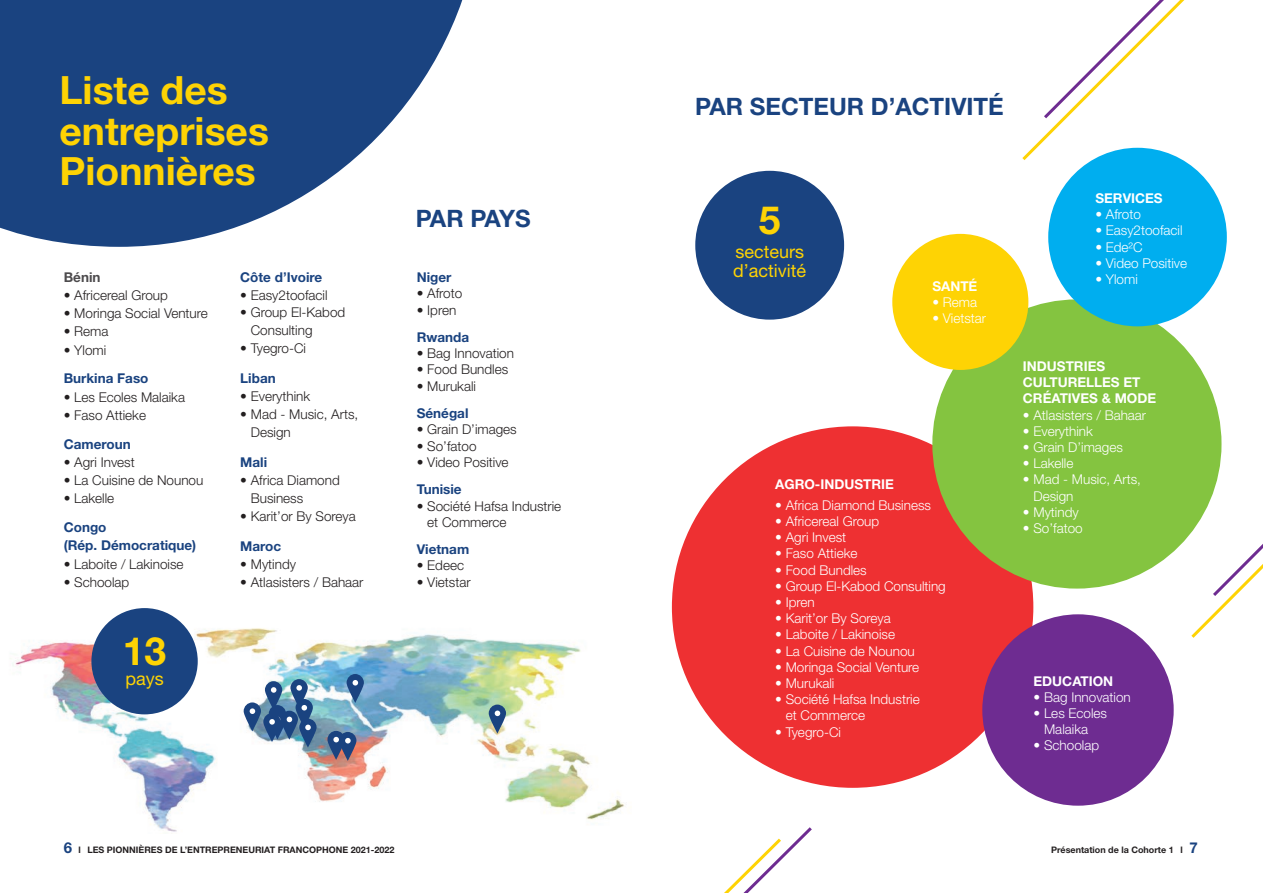
<style>
.page{position:relative;width:1263px;height:893px;background:#fff}
.page>*{position:absolute;margin:0;border:0;box-sizing:border-box;transform-origin:0 0}
.t1{font:700 39px/40.5px "Helvetica Neue LT Std";color:#fed304}
.t2{font:700 24px "Helvetica Neue LT Std";color:#1a4380}
.t3{font:18px/19.5px "Helvetica Neue LT Std";color:#fed304}
.t4{font:300 13.5px/16.2px "Helvetica Neue LT Std";color:#fff}
.t5{font:300 13.5px/17.9px "Helvetica Neue LT Std";color:#231f20}
.t6{font:700 13.5px/18.1px "Helvetica Neue LT Std";color:#1a4380}
.t7{font:700 13.5px/16.2px "Helvetica Neue LT Std";color:#fff}
.t8{font:700 13.5px "Helvetica Neue LT Std";color:#4d4b4d}
.t9{font:700 9px "Helvetica Neue LT Std";color:#231f20}
.s1{font-size:15px;color:#1a4380}
.s2{font-stretch:condensed}
</style>
<div class="page">
<img style="left:10px;top:621px;width:615px;height:211px">
<svg style="left:0;top:0;width:463px;height:247px;fill:#1a4380"></svg>
<div style="left:672px;top:426px;width:361px;height:362px;background:#ee3032;border-radius:50%"></div>
<div style="left:932px;top:299px;width:289px;height:290px;background:#84c440;border-radius:50%"></div>
<div style="left:982px;top:614px;width:192px;height:192px;background:#6e2c91;border-radius:50%"></div>
<div style="left:1048px;top:148px;width:179px;height:178px;background:#00aeef;border-radius:50%"></div>
<div style="left:892px;top:234px;width:136px;height:136px;background:#fed304;border-radius:50%"></div>
<svg style="left:1022px;top:0;width:165px;height:163px"></svg>
<svg style="left:1188px;top:520px;width:75px;height:118px"></svg>
<svg style="left:724px;top:827px;width:88px;height:66px"></svg>
<svg style="left:347px;top:674px;width:17px;height:29px"></svg>
<svg style="left:489px;top:705px;width:17px;height:28px"></svg>
<svg style="left:327px;top:731px;width:29px;height:30px"></svg>
<svg style="left:244px;top:679px;width:73px;height:69px"></svg>
<div style="left:91px;top:608px;width:107px;height:106px;background:#1a4380;border-radius:50%"></div>
<div style="left:695px;top:171px;width:149px;height:149px;background:#1a4380;border-radius:50%"></div>
<p class="t1" style="left:60px;top:69px;width:211px">Liste des entreprises<br>Pionnières</p>
<p class="t8" style="left:64px;top:269px;width:38px">Bénin</p>
<p class="t5" style="left:64px;top:286px;width:106px">• Africereal Group</p>
<p class="t5" style="left:64px;top:304px;width:146px">• Moringa Social Venture</p>
<p class="t5" style="left:64px;top:322px;width:46px">• Rema</p>
<p class="t5" style="left:64px;top:341px;width:44px">• Ylomi</p>
<p class="t6" style="left:64px;top:369px;width:86px">Burkina Faso</p>
<p class="t5" style="left:64px;top:388px;width:123px">• Les Ecoles Malaika</p>
<p class="t5" style="left:64px;top:406px;width:84px">• Faso Attieke</p>
<p class="t6" style="left:64px;top:435px;width:69px">Cameroun</p>
<p class="t5" style="left:64px;top:453px;width:73px">• Agri Invest</p>
<p class="t5" style="left:64px;top:471px;width:141px">• La Cuisine de Nounou</p>
<p class="t5" style="left:64px;top:489px;width:52px">• Lakelle</p>
<p class="t6" style="left:64px;top:518px;width:134px">Congo<br>(Rép. Démocratique)</p>
<p class="t5" style="left:64px;top:555px;width:121px">• Laboite / Lakinoise</p>
<p class="t5" style="left:64px;top:573px;width:67px">• Schoolap</p>
<p class="t1" style="left:123px;top:630px;width:45px">13</p>
<p class="t3" style="left:125px;top:668px;width:40px">pays</p>
<p class="t6" style="left:240px;top:268px;width:83px">Côte d’Ivoire</p>
<p class="t5" style="left:240px;top:286px;width:89px">• Easy2toofacil</p>
<p class="t5" style="left:251px;top:303px;width:96px;text-indent:-11px">• Group El-Kabod<br>Consulting</p>
<p class="t5" style="left:240px;top:339px;width:67px">• Tyegro-Ci</p>
<p class="t6" style="left:240px;top:369px;width:37px">Liban</p>
<p class="t5" style="left:240px;top:387px;width:72px">• Everythink</p>
<p class="t5" style="left:251px;top:405px;width:109px;text-indent:-11px">• Mad - Music, Arts,<br>Design</p>
<p class="t6" style="left:240px;top:453px;width:28px">Mali</p>
<p class="t5" style="left:251px;top:471px;width:91px;text-indent:-11px">• Africa Diamond<br>Business</p>
<p class="t5" style="left:240px;top:507px;width:117px">• Karit’or By Soreya</p>
<p class="t6" style="left:240px;top:537px;width:42px">Maroc</p>
<p class="t5" style="left:240px;top:555px;width:57px">• Mytindy</p>
<p class="t5" style="left:240px;top:573px;width:125px">• Atlasisters / Bahaar</p>
<p class="t2" style="left:416px;top:203px;width:117px">PAR PAYS</p>
<p class="t6" style="left:417px;top:268px;width:36px">Niger</p>
<p class="t5" style="left:417px;top:284px;width:47px">• Afroto</p>
<p class="t5" style="left:417px;top:301px;width:41px">• Ipren</p>
<p class="t6" style="left:417px;top:327px;width:54px">Rwanda</p>
<p class="t5" style="left:417px;top:344px;width:99px">• Bag Innovation</p>
<p class="t5" style="left:417px;top:360px;width:93px">• Food Bundles</p>
<p class="t5" style="left:417px;top:377px;width:61px">• Murukali</p>
<p class="t6" style="left:417px;top:404px;width:53px">Sénégal</p>
<p class="t5" style="left:417px;top:420px;width:102px">• Grain D’images</p>
<p class="t5" style="left:417px;top:437px;width:61px">• So’fatoo</p>
<p class="t5" style="left:417px;top:453px;width:93px">• Video Positive</p>
<p class="t6" style="left:417px;top:480px;width:46px">Tunisie</p>
<p class="t5" style="left:427px;top:497px;width:136px;line-height:16.4px;text-indent:-11px">• Société Hafsa Industrie et Commerce</p>
<p class="t6" style="left:417px;top:540px;width:54px">Vietnam</p>
<p class="t5" style="left:417px;top:556px;width:49px">• Edeec</p>
<p class="t5" style="left:417px;top:573px;width:55px">• Vietstar</p>
<p class="t2" style="left:695px;top:92px;width:310px">PAR SECTEUR D’ACTIVITÉ</p>
<p class="t1" style="left:759px;top:199px;width:23px">5</p>
<p class="t3" style="left:733px;top:241px;width:75px">secteurs d’activité</p>
<p class="t7" style="left:932px;top:277px;width:47px">SANTÉ</p>
<p class="t4" style="left:932px;top:294px;width:46px">• Rema</p>
<p class="t4" style="left:932px;top:310px;width:55px">• Vietstar</p>
<p class="t7" style="left:775px;top:476px;width:120px">AGRO-INDUSTRIE</p>
<p class="t4" style="left:775px;top:497px;width:157px">• Africa Diamond Business</p>
<p class="t4" style="left:775px;top:513px;width:106px">• Africereal Group</p>
<p class="t4" style="left:775px;top:529px;width:73px">• Agri Invest</p>
<p class="t4" style="left:775px;top:545px;width:84px">• Faso Attieke</p>
<p class="t4" style="left:775px;top:561px;width:93px">• Food Bundles</p>
<p class="t4" style="left:775px;top:578px;width:172px">• Group El-Kabod Consulting</p>
<p class="t4" style="left:775px;top:594px;width:41px">• Ipren</p>
<p class="t4" style="left:775px;top:610px;width:117px">• Karit’or By Soreya</p>
<p class="t4" style="left:775px;top:626px;width:121px">• Laboite / Lakinoise</p>
<p class="t4" style="left:775px;top:642px;width:141px">• La Cuisine de Nounou</p>
<p class="t4" style="left:775px;top:659px;width:146px">• Moringa Social Venture</p>
<p class="t4" style="left:775px;top:675px;width:61px">• Murukali</p>
<p class="t4" style="left:786px;top:691px;width:136px;text-indent:-11px">• Société Hafsa Industrie et Commerce</p>
<p class="t4" style="left:775px;top:723px;width:67px">• Tyegro-Ci</p>
<p class="t7" style="left:1095px;top:190px;width:69px">SERVICES</p>
<p class="t4" style="left:1095px;top:206px;width:47px">• Afroto</p>
<p class="t4" style="left:1095px;top:222px;width:89px">• Easy2toofacil</p>
<p class="t4" style="left:1095px;top:238px;width:49px">• Ede²C</p>
<p class="t4" style="left:1095px;top:255px;width:93px">• Video Positive</p>
<p class="t4" style="left:1095px;top:271px;width:44px">• Ylomi</p>
<p class="t7" style="left:1023px;top:358px;width:135px">INDUSTRIES<br>CULTURELLES ET<br>CRÉATIVES &amp; MODE</p>
<p class="t4" style="left:1023px;top:406px;width:125px">• Atlasisters / Bahaar</p>
<p class="t4" style="left:1023px;top:423px;width:72px">• Everythink</p>
<p class="t4" style="left:1023px;top:439px;width:102px">• Grain D’images</p>
<p class="t4" style="left:1023px;top:455px;width:52px">• Lakelle</p>
<p class="t4" style="left:1033px;top:471px;width:109px;text-indent:-11px">• Mad - Music, Arts,<br>Design</p>
<p class="t4" style="left:1023px;top:504px;width:57px">• Mytindy</p>
<p class="t4" style="left:1023px;top:520px;width:61px">• So’fatoo</p>
<p class="t7" style="left:1033px;top:672px;width:81px">EDUCATION</p>
<p class="t4" style="left:1033px;top:689px;width:99px">• Bag Innovation</p>
<p class="t4" style="left:1044px;top:705px;width:65px;text-indent:-11px">• Les Ecoles<br>Malaika</p>
<p class="t4" style="left:1033px;top:737px;width:67px">• Schoolap</p>
<p class="t9" style="left:64px;top:844px;width:332px"><span class="s1">6</span> <span class="s2">I</span> LES PIONNIÈRES DE L’ENTREPRENEURIAT FRANCOPHONE 2021-2022</p>
<p class="t9" style="left:1051px;top:844px;width:148px">Présentation de la Cohorte 1 <span class="s2">I</span> <span class="s1">7</span></p>
</div>
